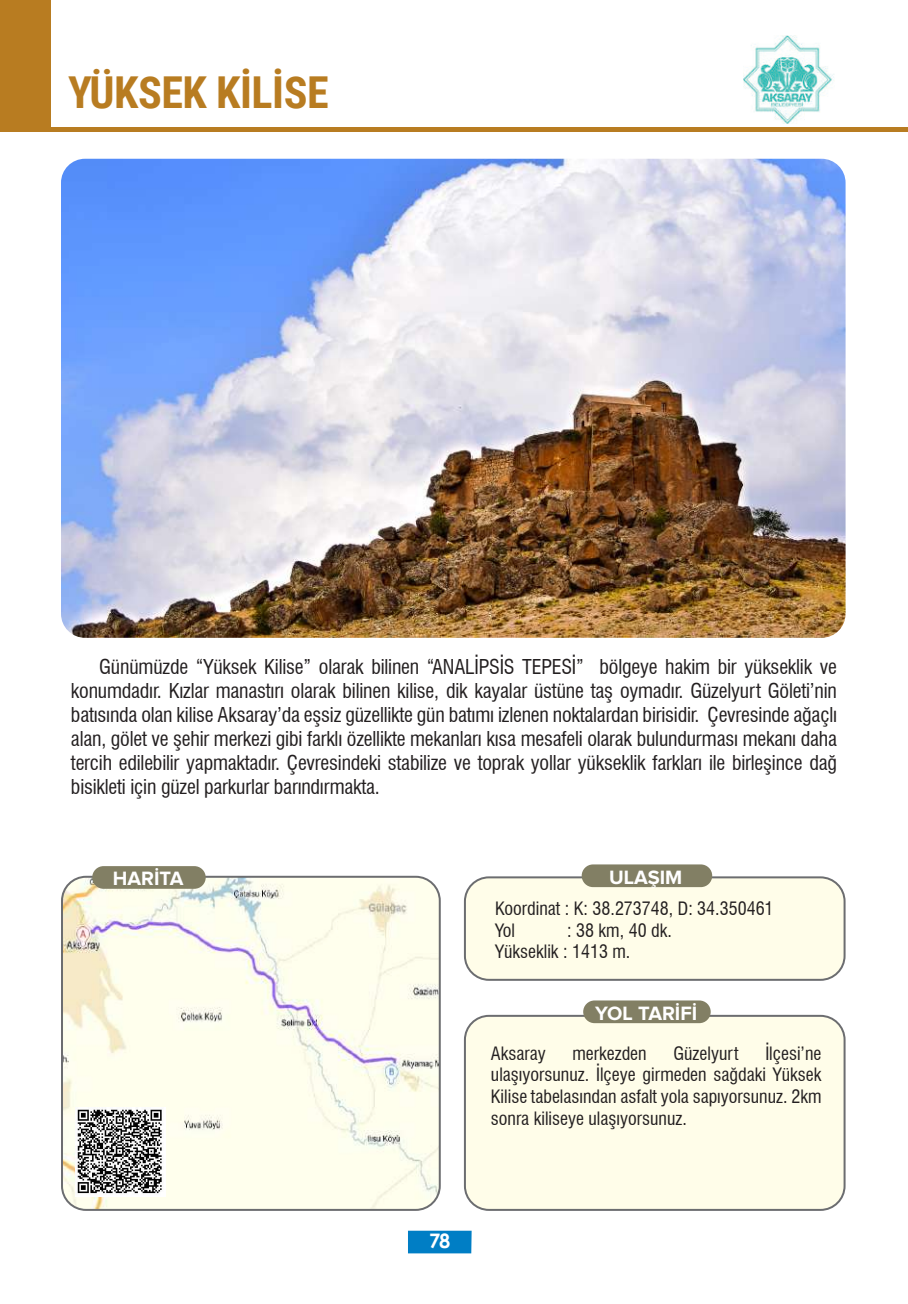
<style>
.page{position:relative;width:908px;height:1304px;background:#fff}
.page>*{position:absolute;margin:0;border:0;box-sizing:border-box;transform-origin:0 0}
.t1{font:700 44px "Roboto Condensed";letter-spacing:-.01em;color:#b87c21}
.t2{font:condensed 20px/24px "Swiss 721 BT";letter-spacing:-.01em;color:#231f20;text-align:justify}
.t3{font:700 20px "Proxima Nova";color:#fff}
.t4{font:700 20px "Century Gothic";color:#fff}
.t5{font:condensed 18px/21.6px "Swiss 721 BT";color:#231f20}
</style>
<div class="page">
<img style="left:62px;top:877px;width:377px;height:333px">
<div style="left:61px;top:876px;width:379px;height:335px;border:2px solid #6c6d70;border-radius:24px"></div>
<div style="left:464px;top:1016px;width:380px;height:194px;background:#fffde9;border-radius:24px"></div>
<div style="left:463px;top:1015px;width:382px;height:196px;border:2px solid #6c6d70;border-radius:24px"></div>
<div style="left:464px;top:877px;width:380px;height:103px;background:#fffde9;border-radius:24px"></div>
<div style="left:463px;top:876px;width:382px;height:105px;border:2px solid #6c6d70;border-radius:24px"></div>
<img style="left:61px;top:159px;width:784px;height:479px">
<div style="left:92px;top:866px;width:114px;height:23px;background:#827f64;border-radius:11px"></div>
<div style="left:583px;top:1000px;width:127px;height:23px;background:#827f64;border-radius:11px"></div>
<div style="left:581px;top:864px;width:130px;height:23px;background:#827f64;border-radius:11px"></div>
<img style="left:76px;top:1107px;width:89px;height:90px">
<div style="left:0;top:0;width:50px;height:130px;background:#b87c21"></div>
<hr style="left:0;top:127px;width:907px;height:4px;background:#b87c21">
<img style="left:743px;top:35px;width:90px;height:88px">
<div style="left:408px;top:1231px;width:63px;height:22px;background:#007ec5"></div>
<h1 class="t1" style="left:68px;top:62px;width:262px">YÜKSEK KİLİSE</h1>
<p class="t2" style="left:71px;top:655px;width:767px;text-indent:28px">Günümüzde “Yüksek Kilise” olarak bilinen “ANALİPSİS TEPESİ” bölgeye hakim bir yükseklik ve konumdadır. Kızlar manastırı olarak bilinen kilise, dik kayalar üstüne taş oymadır. Güzelyurt Göleti’nin batısında olan kilise Aksaray’da eşsiz güzellikte gün batımı izlenen noktalardan birisidir. Çevresinde ağaçlı alan, gölet ve şehir merkezi gibi farklı özellikte mekanları kısa mesafeli olarak bulundurması mekanı daha tercih edilebilir yapmaktadır. Çevresindeki stabilize ve toprak yollar yükseklik farkları ile birleşince dağ bisikleti için güzel parkurlar barındırmakta.</p>
<p class="t3" style="left:113px;top:870px;width:72px">HARİTA</p>
<p class="t3" style="left:609px;top:868px;width:75px">ULAŞIM</p>
<p class="t5" style="left:495px;top:898px;width:280px">Koordinat : K: 38.273748, D: 34.350461<br>Yol</p>
<p class="t5" style="left:495px;top:919px;width:178px;text-indent:72px">: 38 km, 40 dk.<br>Yükseklik : 1413 m.</p>
<p class="t3" style="left:595px;top:1004px;width:104px">YOL TARİFİ</p>
<p class="t5" style="left:490px;top:1042px;width:332px;text-align:justify;text-indent:274px">İlçesi’ne ulaşıyorsunuz. İlçeye girmeden sağdaki Yüksek Kilise tabelasından asfalt yola sapıyorsunuz. 2km sonra kiliseye ulaşıyorsunuz.</p>
<p class="t5" style="left:490px;top:1042px;width:56px">Aksaray</p>
<p class="t5" style="left:572px;top:1042px;width:76px">merkezden</p>
<p class="t5" style="left:673px;top:1042px;width:66px">Güzelyurt</p>
<p class="t4" style="left:429px;top:1226px;width:23px">78</p>
</div>
